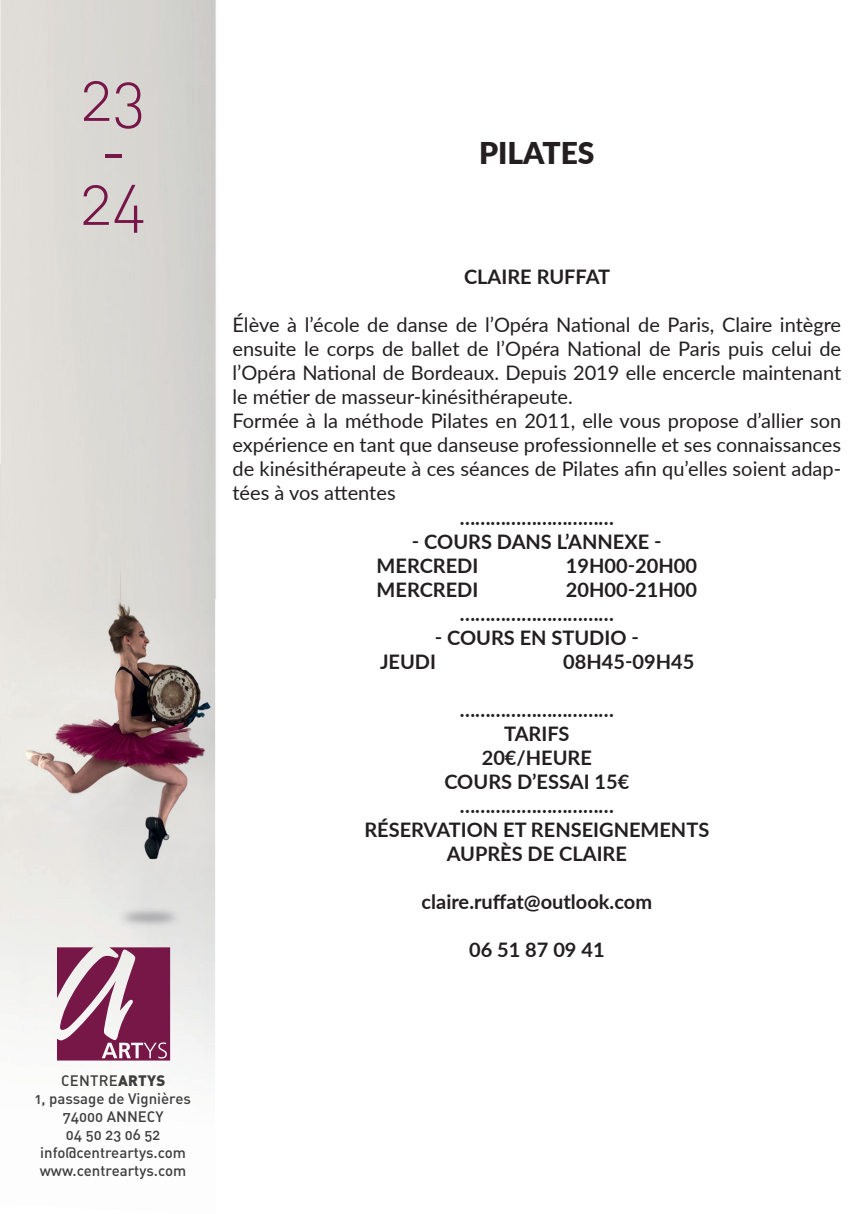
<style>
.page{position:relative;width:862px;height:1214px;background:#fff}
.page>*{position:absolute;margin:0;border:0;box-sizing:border-box;transform-origin:0 0}
.t1{font:64px/52px "DIN Light Alternate";color:#771648}
.t2{font:900 30px "Lato";color:#231f20}
.t3{font:20px/24px "Lato";color:#231f20}
.t4{font:700 20px/24px "Lato";color:#231f20}
.t5{font:15px/18px "DIN Medium Alternate";color:#3e3e3f;text-align:center}
.s1{font-family:"DIN";font-weight:900}
</style>
<div class="page">
<img style="left:0;top:0;width:216px;height:1067px">
<svg style="left:57px;top:947px;width:113px;height:113px;background:#985175"></svg>
<h1 class="t1" style="left:81px;top:71px;width:66px">23 -<br>24</h1>
<h2 class="t2" style="left:479px;top:131px;width:117px">PILATES</h2>
<p class="t4" style="left:464px;top:264px;width:148px">CLAIRE RUFFAT</p>
<p class="t3" style="left:232px;top:312px;width:610px">Élève à l’école de danse de l’Opéra National de Paris, Claire intègre ensuite le corps de ballet de l’Opéra National de Paris puis celui de l’Opéra National de Bordeaux. Depuis 2019 elle encercle maintenant le métier de masseur-kinésithérapeute.<br>Formée à la méthode Pilates en 2011, elle vous propose d’allier son expérience en tant que danseuse professionnelle et ses connaissances de kinésithérapeute à ces séances de Pilates afin qu’elles soient adap&shy;tées à vos attentes</p>
<p class="t4" style="left:460px;top:504px;width:156px">…………………………</p>
<p class="t4" style="left:376px;top:528px;width:287px;text-indent:35px">- COURS DANS L’ANNEXE -<br>MERCREDI</p>
<p class="t4" style="left:566px;top:552px;width:133px">19H00-20H00</p>
<p class="t4" style="left:376px;top:576px;width:103px">MERCREDI</p>
<p class="t4" style="left:460px;top:576px;width:239px;text-indent:106px">20H00-21H00 …………………………</p>
<p class="t4" style="left:380px;top:624px;width:260px;text-indent:55px">- COURS EN STUDIO -<br>JEUDI</p>
<p class="t4" style="left:563px;top:648px;width:133px">08H45-09H45</p>
<p class="t4" style="left:364px;top:696px;width:346px;text-align:center">…………………………<br>TARIFS<br>20€/HEURE<br>COURS D’ESSAI 15€<br>…………………………<br>RÉSERVATION ET RENSEIGNEMENTS<br>AUPRÈS DE CLAIRE</p>
<p class="t4" style="left:422px;top:888px;width:232px">claire.ruffat@outlook.com</p>
<p class="t4" style="left:469px;top:936px;width:137px">06 51 87 09 41</p>
<p class="t5" style="left:35px;top:1070px;width:157px">CENTRE<span class="s1">ARTYS<br></span>1, passage de Vignières<br>74000 ANNECY<br>04 50 23 06 52 info@centreartys.com www.centreartys.com</p>
</div>
